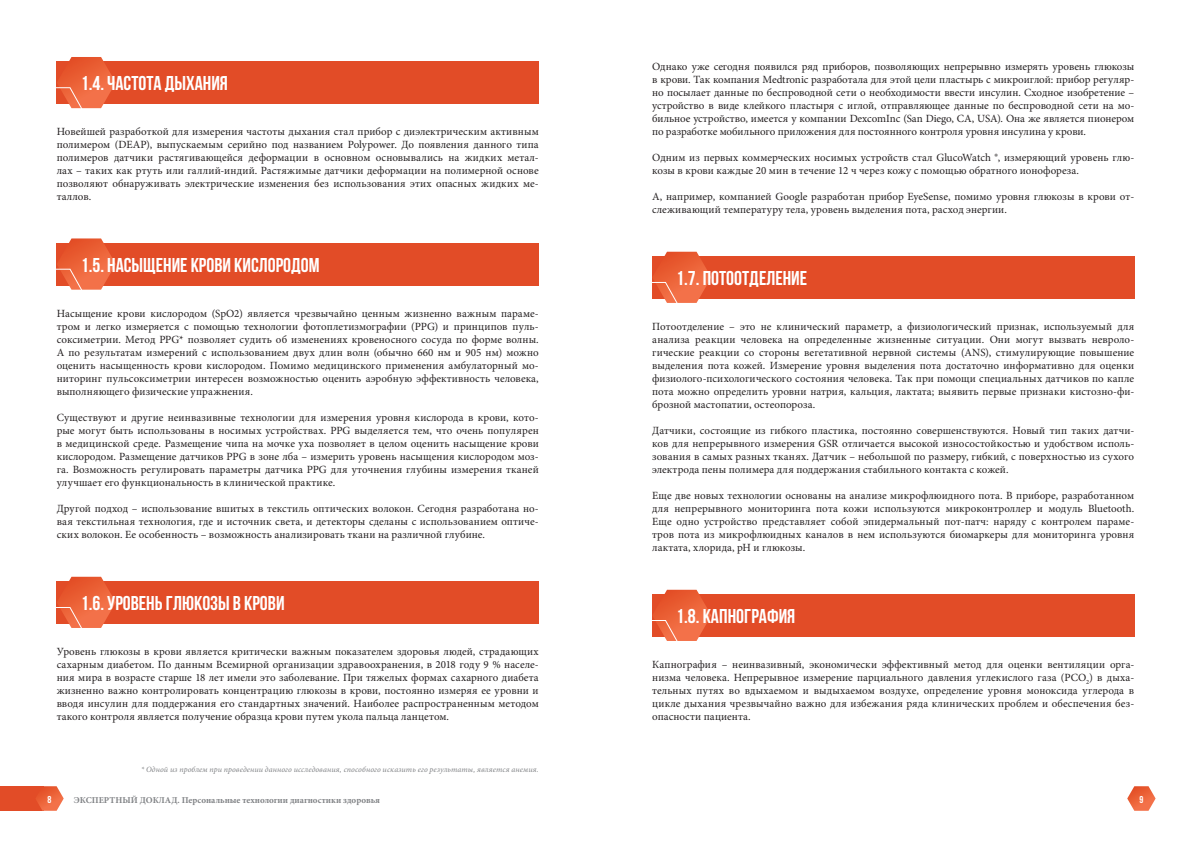
<style>
.page{position:relative;width:1191px;height:842px;background:#fff}
.page>*{position:absolute;margin:0;border:0;box-sizing:border-box;transform-origin:0 0}
.t1{font:700 20px "Bebas Neue";color:#fff}
.TEXT{font:11px/13px "Minion Pro";letter-spacing:.005em;color:#231f20;text-align:justify}
.t2{font:700 10px "Bebas Neue";color:#fff}
.t3{font:700 9px "Minion Pro";color:#808285}
.TEXT-2{font:italic 8px "Minion Pro";letter-spacing:.015em;color:#808285}
</style>
<div class="page">
<svg style="left:1127px;top:786px;width:28px;height:25px"></svg>
<div style="left:0;top:786px;width:44px;height:25px;background:#e24c27"></div>
<svg style="left:36px;top:786px;width:28px;height:25px"></svg>
<div style="left:57px;top:581px;width:482px;height:43px;background:#e24c27"></div>
<svg style="left:56px;top:577px;width:60px;height:51px"></svg>
<div style="left:57px;top:61px;width:482px;height:43px;background:#e24c27"></div>
<svg style="left:56px;top:57px;width:60px;height:52px"></svg>
<div style="left:57px;top:243px;width:482px;height:42px;background:#e24c27"></div>
<svg style="left:56px;top:238px;width:60px;height:52px"></svg>
<div style="left:652px;top:256px;width:482px;height:43px;background:#e24c27"></div>
<svg style="left:652px;top:252px;width:59px;height:51px"></svg>
<div style="left:652px;top:594px;width:482px;height:43px;background:#e24c27"></div>
<svg style="left:652px;top:590px;width:59px;height:51px"></svg>
<p class="t1" style="left:81px;top:72px;width:149px">1.4. Частота дыхания</p>
<p class="TEXT" style="left:57px;top:125px;width:483px">Новейшей разработкой для измерения частоты дыхания стал прибор с диэлектрическим активным полимером (DEAP), выпускаемым серийно под названием Polypower. До появления данного типа полимеров датчики растягивающейся деформации в основном основывались на жидких метал&shy;лах – таких как ртуть или галлий-индий. Растяжимые датчики деформации на полимерной основе позволяют обнаруживать электрические изменения без использования этих опасных жидких ме&shy;таллов.</p>
<p class="t1" style="left:81px;top:254px;width:240px">1.5. Насыщение крови кислородом</p>
<p class="TEXT" style="left:57px;top:307px;width:483px">Насыщение крови кислородом (SpO2) является чрезвычайно ценным жизненно важным параме&shy;тром и легко измеряется с помощью технологии фотоплетизмографии (PPG) и принципов пуль&shy;соксиметрии. Метод PPG* позволяет судить об изменениях кровеносного сосуда по форме волны.<br>А по результатам измерений с использованием двух длин волн (обычно 660 нм и 905 нм) можно оценить насыщенность крови кислородом. Помимо медицинского применения амбулаторный мо&shy;ниторинг пульсоксиметрии интересен возможностью оценить аэробную эффективность человека, выполняющего физические упражнения.</p>
<p class="TEXT" style="left:57px;top:411px;width:483px">Существуют и другие неинвазивные технологии для измерения уровня кислорода в крови, кото&shy;рые могут быть использованы в носимых устройствах. PPG выделяется тем, что очень популярен в медицинской среде. Размещение чипа на мочке уха позволяет в целом оценить насыщение крови кислородом. Размещение датчиков PPG в зоне лба – измерить уровень насыщения кислородом моз&shy;га. Возможность регулировать параметры датчика PPG для уточнения глубины измерения тканей улучшает его функциональность в клинической практике.</p>
<p class="TEXT" style="left:57px;top:502px;width:483px">Другой подход – использование вшитых в текстиль оптических волокон. Сегодня разработана но&shy;вая текстильная технология, где и источник света, и детекторы сделаны с использованием оптиче&shy;ских волокон. Ее особенность – возможность анализировать ткани на различной глубине.</p>
<p class="t1" style="left:81px;top:592px;width:205px">1.6. Уровень глюкозы в крови</p>
<p class="TEXT" style="left:57px;top:645px;width:483px">Уровень глюкозы в крови является критически важным показателем здоровья людей, страдающих сахарным диабетом. По данным Всемирной организации здравоохранения, в 2018 году 9 % населе&shy;ния мира в возрасте старше 18 лет имели это заболевание. При тяжелых формах сахарного диабета жизненно важно контролировать концентрацию глюкозы в крови, постоянно измеряя ее уровни и вводя инсулин для поддержания его стандартных значений. Наиболее распространенным методом такого контроля является получение образца крови путем укола пальца ланцетом.</p>
<p class="TEXT-2" style="left:141px;top:764px;width:399px">* Одной из проблем при проведении данного исследования, способного исказить его результаты, является анемия.</p>
<p class="TEXT" style="left:652px;top:60px;width:483px">Однако уже сегодня появился ряд приборов, позволяющих непрерывно измерять уровень глюкозы в крови. Так компания Medtronic разработала для этой цели пластырь с микроиглой: прибор регуляр&shy;но посылает данные по беспроводной сети о необходимости ввести инсулин. Сходное изобретение – устройство в виде клейкого пластыря с иглой, отправляющее данные по беспроводной сети на мо&shy;бильное устройство, имеется у компании DexcomInc (San Diego, CA, USA). Она же является пионером по разработке мобильного приложения для постоянного контроля уровня инсулина у крови.</p>
<p class="TEXT" style="left:652px;top:151px;width:483px">Одним из первых коммерческих носимых устройств стал GlucoWatch ®, измеряющий уровень глю&shy;козы в крови каждые 20 мин в течение 12 ч через кожу с помощью обратного ионофореза.</p>
<p class="TEXT" style="left:652px;top:190px;width:483px">А, например, компанией Google разработан прибор EyeSense, помимо уровня глюкозы в крови от&shy;слеживающий температуру тела, уровень выделения пота, расход энергии.</p>
<p class="t1" style="left:676px;top:267px;width:132px">1.7. Потоотделение</p>
<p class="TEXT" style="left:652px;top:320px;width:483px">Потоотделение – это не клинический параметр, а физиологический признак, используемый для анализа реакции человека на определенные жизненные ситуации. Они могут вызвать невроло&shy;гические реакции со стороны вегетативной нервной системы (ANS), стимулирующие повышение выделения пота кожей. Измерение уровня выделения пота достаточно информативно для оценки физиолого-психологического состояния человека. Так при помощи специальных датчиков по капле пота можно определить уровни натрия, кальция, лактата; выявить первые признаки кистозно-фи&shy;брозной мастопатии, остеопороза.</p>
<p class="TEXT" style="left:652px;top:424px;width:483px">Датчики, состоящие из гибкого пластика, постоянно совершенствуются. Новый тип таких датчи&shy;ков для непрерывного измерения GSR отличается высокой износостойкостью и удобством исполь&shy;зования в самых разных тканях. Датчик – небольшой по размеру, гибкий, с поверхностью из сухого электрода пены полимера для поддержания стабильного контакта с кожей.</p>
<p class="TEXT" style="left:652px;top:489px;width:483px">Еще две новых технологии основаны на анализе микрофлюидного пота. В приборе, разработанном для непрерывного мониторинга пота кожи используются микроконтроллер и модуль Bluetooth.<br>Еще одно устройство представляет собой эпидермальный пот-патч: наряду с контролем параме&shy;тров пота из микрофлюидных каналов в нем используются биомаркеры для мониторинга уровня лактата, хлорида, рН и глюкозы.</p>
<p class="t1" style="left:676px;top:605px;width:121px">1.8. Капнография</p>
<p class="TEXT" style="left:652px;top:658px;width:483px">Капнография – неинвазивный, экономически эффективный метод для оценки вентиляции орга&shy;низма человека. Непрерывное измерение парциального давления углекислого газа (PCO<sub>2</sub>) в дыха&shy;тельных путях во вдыхаемом и выдыхаемом воздухе, определение уровня моноксида углерода в цикле дыхания чрезвычайно важно для избежания ряда клинических проблем и обеспечения без&shy;опасности пациента.</p>
<p class="t2" style="left:48px;top:794px;width:5px">8</p>
<p class="t3" style="left:74px;top:793px;width:308px">ЭКСПЕРТНЫЙ ДОКЛАД. Персональные технологии диагностики здоровья</p>
<p class="t2" style="left:1139px;top:794px;width:5px">9</p>
</div>
